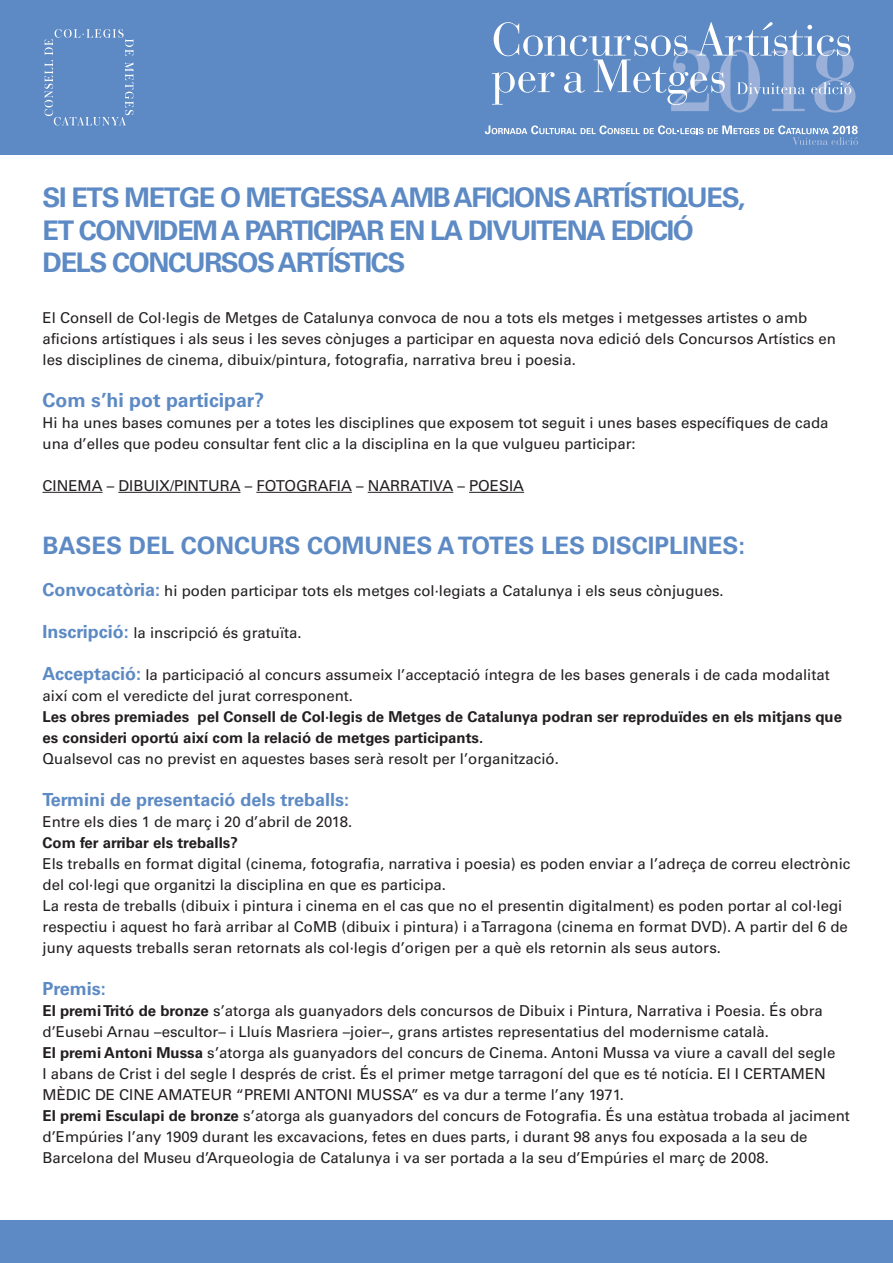
<style>
.page{position:relative;width:893px;height:1263px;background:#fff}
.page>*{position:absolute;margin:0;border:0;box-sizing:border-box;transform-origin:0 0}
.t1{font:700 27px "Univers";letter-spacing:-.05em;color:#5d8ac4}
.t2{font:700 24px "Univers";color:#5d8ac4}
.t3{font:700 19.5px "Univers";color:#5d8ac4}
.t4{font:700 18px "Univers";color:#5d8ac4}
.t5{font:15px/21px "Univers";color:#231f20}
.t6{font:700 15px/21px "Univers";color:#231f20}
.s1{font-weight:700;font-size:18px;color:#5d8ac4}
.s2{font-weight:700}
</style>
<div class="page">
<div style="left:0;top:1220px;width:893px;height:43px;background:#5d8ac4"></div>
<div style="left:0;top:0;width:893px;height:154px;background:#5d8ac4"></div>
<svg style="left:492px;top:22px;width:363px;height:91px"></svg>
<svg style="left:485px;top:125px;width:373px;height:20px"></svg>
<svg style="left:45px;top:29px;width:89px;height:96px"></svg>
<hr style="left:43px;top:492px;width:60px;height:1px;background:#231f20">
<hr style="left:118px;top:492px;width:123px;height:1px;background:#231f20">
<hr style="left:256px;top:492px;width:96px;height:1px;background:#231f20">
<hr style="left:368px;top:492px;width:85px;height:1px;background:#231f20">
<hr style="left:469px;top:492px;width:55px;height:1px;background:#231f20">
<p class="t1" style="left:43px;top:182px;width:704px">SI ETS METGE O METGESSA AMB AFICIONS ARTÍSTIQUES,</p>
<p class="t1" style="left:43px;top:214px;width:653px">ET CONVIDEM A PARTICIPAR EN LA DIVUITENA EDICIÓ</p>
<p class="t1" style="left:43px;top:247px;width:365px">DELS CONCURSOS ARTÍSTICS</p>
<p class="t5" style="left:43px;top:307px;width:795px">El Consell de Col·legis de Metges de Catalunya convoca de nou a tots els metges i metgesses artistes o amb aficions artístiques i als seus i les seves cònjuges a participar en aquesta nova edició dels Concursos Artístics en les disciplines de cinema, dibuix/pintura, fotografia, narrativa breu i poesia.</p>
<p class="t3" style="left:43px;top:388px;width:223px">Com s’hi pot participar?</p>
<p class="t5" style="left:43px;top:412px;width:787px">Hi ha unes bases comunes per a totes les disciplines que exposem tot seguit i unes bases específiques de cada una d’elles que podeu consultar fent clic a la disciplina en la que vulgueu participar:</p>
<p class="t5" style="left:43px;top:475px;width:483px">CINEMA – DIBUIX/PINTURA – FOTOGRAFIA – NARRATIVA – POESIA</p>
<p class="t2" style="left:43px;top:531px;width:704px">BASES DEL CONCURS COMUNES A TOTES LES DISCIPLINES:</p>
<p class="t5" style="left:43px;top:580px;width:683px"><span class="s1">Convocatòria:</span> hi poden participar tots els metges col·legiats a Catalunya i els seus cònjugues.</p>
<p class="t5" style="left:43px;top:622px;width:261px"><span class="s1">Inscripció:</span> la inscripció és gratuïta.</p>
<p class="t5" style="left:43px;top:664px;width:789px"><span class="s1">Acceptació:</span> la participació al concurs assumeix l’acceptació íntegra de les bases generals i de cada modalitat així com el veredicte del jurat corresponent.</p>
<p class="t6" style="left:43px;top:706px;width:801px">Les obres premiades pel Consell de Col·legis de Metges de Catalunya podran ser reproduïdes en els mitjans que es consideri oportú així com la relació de metges participants.</p>
<p class="t5" style="left:43px;top:748px;width:518px">Qualsevol cas no previst en aquestes bases serà resolt per l’organització.</p>
<p class="t4" style="left:43px;top:789px;width:308px">Termini de presentació dels treballs:</p>
<p class="t5" style="left:43px;top:811px;width:311px">Entre els dies 1 de març i 20 d’abril de 2018.</p>
<p class="t6" style="left:43px;top:832px;width:197px">Com fer arribar els treballs?</p>
<p class="t5" style="left:43px;top:853px;width:809px">Els treballs en format digital (cinema, fotografia, narrativa i poesia) es poden enviar a l’adreça de correu electrònic del col·legi que organitzi la disciplina en que es participa.</p>
<p class="t5" style="left:43px;top:895px;width:807px">La resta de treballs (dibuix i pintura i cinema en el cas que no el presentin digitalment) es poden portar al col·legi respectiu i aquest ho farà arribar al CoMB (dibuix i pintura) i a Tarragona (cinema en format DVD). A partir del 6 de juny aquests treballs seran retornats als col·legis d’origen per a què els retornin als seus autors.</p>
<p class="t4" style="left:43px;top:978px;width:65px">Premis:</p>
<p class="t5" style="left:43px;top:1000px;width:782px"><span class="s2">El premi Tritó de bronze</span> s’atorga als guanyadors dels concursos de Dibuix i Pintura, Narrativa i Poesia. És obra d’Eusebi Arnau –escultor– i Lluís Masriera –joier–, grans artistes representatius del modernisme català.</p>
<p class="t5" style="left:43px;top:1042px;width:794px"><span class="s2">El premi Antoni Mussa</span> s’atorga als guanyadors del concurs de Cinema. Antoni Mussa va viure a cavall del segle<br>I abans de Crist i del segle I després de crist. És el primer metge tarragoní del que es té notícia. El I CERTAMEN<br>MÈDIC DE CINE AMATEUR “PREMI ANTONI MUSSA” es va dur a terme l’any 1971.</p>
<p class="t5" style="left:43px;top:1105px;width:809px"><span class="s2">El premi Esculapi de bronze</span> s’atorga als guanyadors del concurs de Fotografia. És una estàtua trobada al jaciment d’Empúries l’any 1909 durant les excavacions, fetes en dues parts, i durant 98 anys fou exposada a la seu de<br>Barcelona del Museu d’Arqueologia de Catalunya i va ser portada a la seu d’Empúries el març de 2008.</p>
</div>
